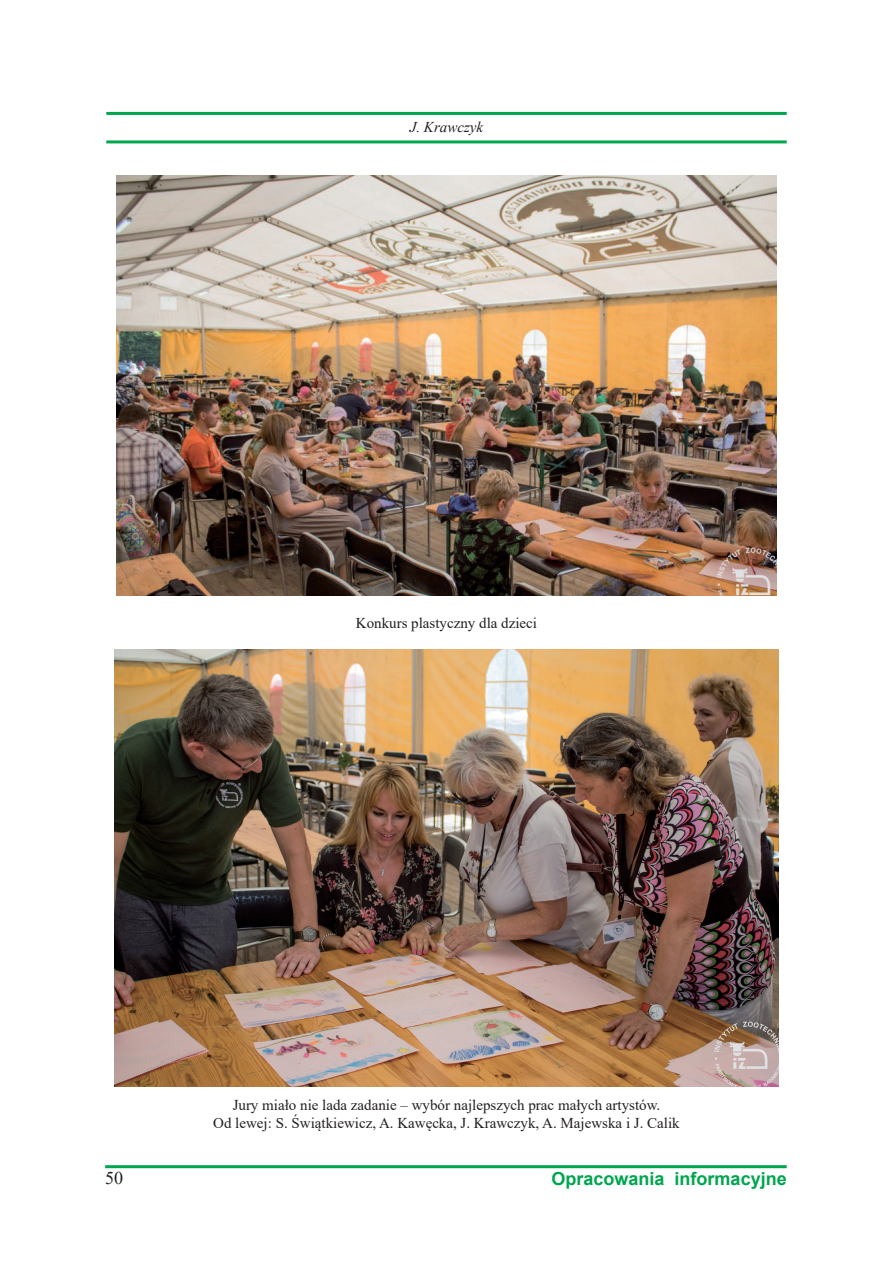
<style>
.page{position:relative;width:893px;height:1263px;background:#fff}
.page>*{position:absolute;margin:0;border:0;box-sizing:border-box;transform-origin:0 0}
.t1{font:700 18px "Arial";color:#00a54f}
.t2{font:18px "Times New Roman";color:#231f20}
.t3{font:15px "Times New Roman";color:#231f20}
.t4{font:italic 15px "Times New Roman";color:#231f20}
</style>
<div class="page">
<hr style="left:106px;top:112px;width:681px;height:3px;background:#00a54f">
<hr style="left:106px;top:140px;width:681px;height:3px;background:#00a54f">
<hr style="left:105px;top:1165px;width:682px;height:3px;background:#00a54f">
<img style="left:117px;top:176px;width:659px;height:419px">
<img style="left:115px;top:649px;width:663px;height:437px">
<p class="t4" style="left:410px;top:117px;width:75px">J. Krawczyk</p>
<p class="t3" style="left:356px;top:613px;width:183px">Konkurs plastyczny dla dzieci</p>
<p class="t3" style="left:233px;top:1094px;width:429px">Jury miało nie lada zadanie – wybór najlepszych prac małych artystów.</p>
<p class="t3" style="left:213px;top:1112px;width:468px">Od lewej: S. Świątkiewicz, A. Kawęcka, J. Krawczyk, A. Majewska i J. Calik</p>
<p class="t2" style="left:105px;top:1165px;width:19px">50</p>
<p class="t1" style="left:552px;top:1166px;width:237px">Opracowania informacyjne</p>
</div>
